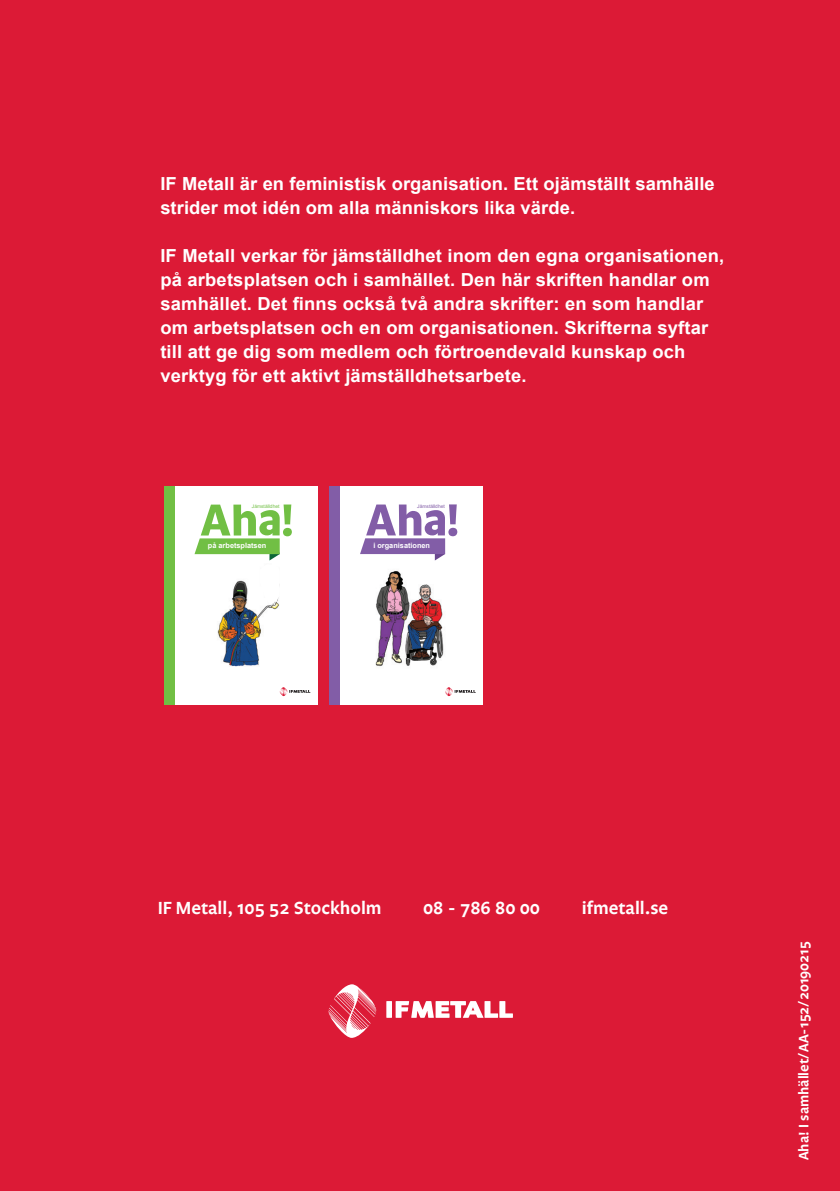
<style>
.page{position:relative;width:840px;height:1191px;background:#fff}
.page>*{position:absolute;margin:0;border:0;box-sizing:border-box;transform-origin:0 0}
.t1{font:700 18px/24px "Arial";letter-spacing:.01em;color:#fff}
.t2{font:600 18px "Legato";color:#fff}
.t3{font:600 14px "Legato";color:#fff}
.t4{font:700 7.4px "Arial";color:#fff}
.t5{font:5px "Arial";color:#71bf44}
.t6{font:5px "Arial";color:#825da7}
</style>
<div class="page">
<div style="left:0;top:0;width:839px;height:1191px;background:#dc1a36"></div>
<div style="left:164px;top:486px;width:153px;height:218px;background:#fff"></div>
<div style="left:164px;top:486px;width:10px;height:218px;background:#71bf44"></div>
<img style="left:217px;top:604px;width:62px;height:62px">
<svg style="left:279px;top:687px;width:31px;height:9px"></svg>
<div style="left:329px;top:486px;width:153px;height:218px;background:#fff"></div>
<svg style="left:360px;top:504px;width:97px;height:56px"></svg>
<div style="left:329px;top:486px;width:11px;height:218px;background:#825da7"></div>
<img style="left:375px;top:571px;width:69px;height:96px">
<svg style="left:445px;top:687px;width:30px;height:9px"></svg>
<svg style="left:328px;top:984px;width:48px;height:53px"></svg>
<div style="left:386px;top:1001px;width:6px;height:16px;background:#fff"></div>
<svg style="left:395px;top:1001px;width:117px;height:16px"></svg>
<svg style="left:194px;top:504px;width:98px;height:100px"></svg>
<p class="t1" style="left:160px;top:172px;width:555px">IF Metall är en feministisk organisation. Ett ojämställt samhälle strider mot idén om alla människors lika värde.</p>
<p class="t1" style="left:160px;top:244px;width:565px">IF Metall verkar för jämställdhet inom den egna organisationen, på arbetsplatsen och i samhället. Den här skriften handlar om samhället. Det finns också två andra skrifter: en som handlar om arbetsplatsen och en om organisationen. Skrifterna syftar till att ge dig som medlem och förtroendevald kunskap och verktyg för ett aktivt jämställdhetsarbete.</p>
<p class="t5" style="left:252px;top:503px;width:29px">Jämställdhet</p>
<p class="t4" style="left:208px;top:540px;width:60px">på arbetsplatsen</p>
<p class="t6" style="left:417px;top:503px;width:29px">Jämställdhet</p>
<p class="t4" style="left:373px;top:540px;width:58px">i organisationen</p>
<p class="t2" style="left:157px;top:897px;width:225px">IF Metall, 105 52 Stockholm</p>
<p class="t2" style="left:423px;top:897px;width:119px">08 - 786 80 00</p>
<p class="t2" style="left:581px;top:897px;width:88px">ifmetall.se</p>
<p class="t3" style="left:795px;top:1160px;width:221px;rotate:-90deg">Aha! I samhället/AA-152/20190215</p>
</div>
